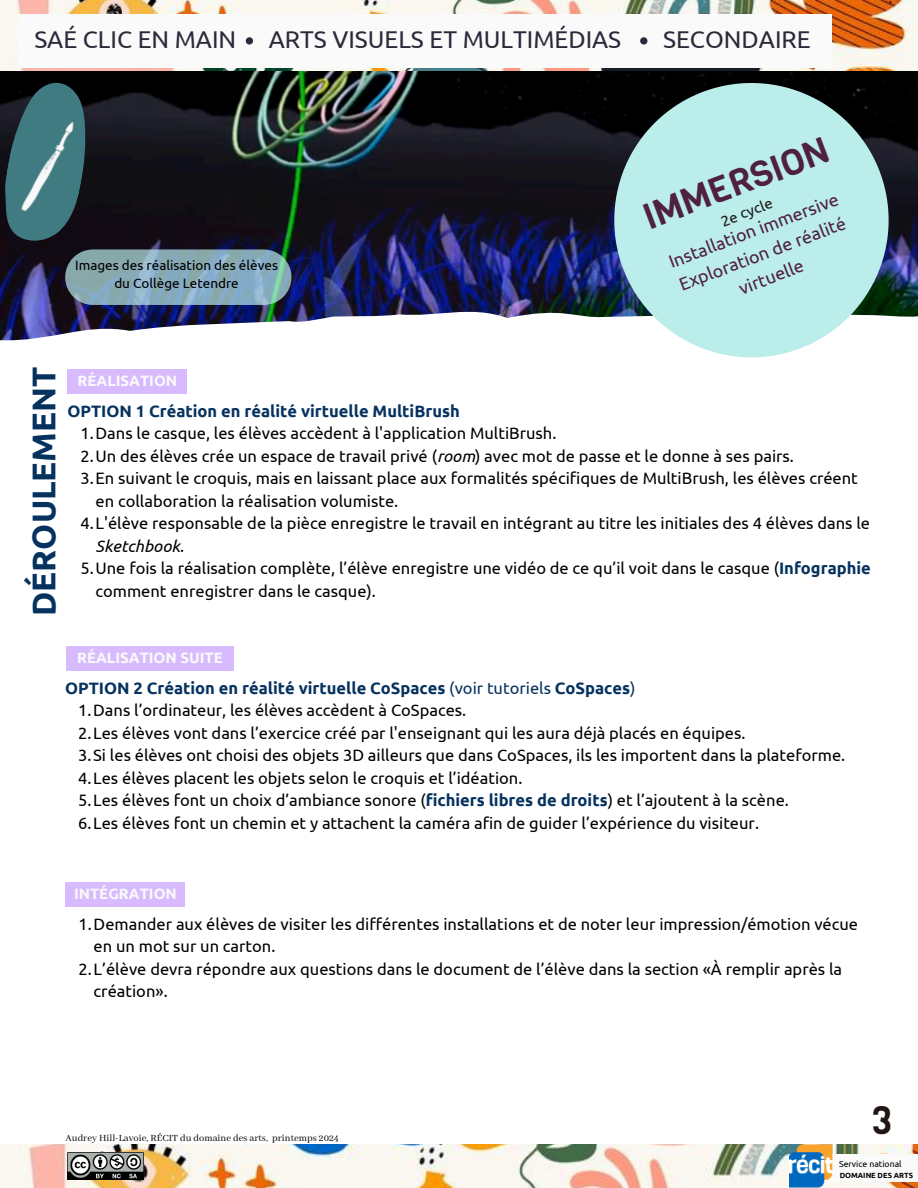
<style>
.page{position:relative;width:918px;height:1188px;background:#fff}
.page>*{position:absolute;margin:0;border:0;box-sizing:border-box;transform-origin:0 0}
.t1{font:39px "Viga";color:#201614}
.t2{font:36px "Viga";color:#50203f}
.t3{font:700 33px "Ubuntu";color:#06325f}
.t4{font:24.3px "Ubuntu";color:#2c2a3a}
.t5{font:18px/24.8px "Ubuntu";color:#50203f;text-align:center}
.t6{font:16.5px/22.5px "Ubuntu";color:#000}
.t7{font:700 16.5px "Ubuntu";color:#06325f}
.t8{font:700 15px "Ubuntu";color:#fafafa}
.t9{font:15px "Ubuntu";color:#201614}
.t10{font:13.5px/18px "Ubuntu";color:#000;text-align:center}
.t11{font:10.5px "Abhaya Libre";color:#000}
.t12{font:8.7px "Ubuntu";color:#000}
.t13{font:700 7.5px "Ubuntu";color:#000}
.s1{font-style:italic}
.s2{font-weight:700;color:#06325f}
.s3{font-weight:400}
</style>
<div class="page">
<img style="left:0;top:1145px;width:918px;height:43px">
<img style="left:0;top:70px;width:918px;height:270px">
<img style="left:0;top:0;width:918px;height:70px">
<div style="left:18px;top:15px;width:814px;height:53px;background:#fafafa"></div>
<svg style="left:614px;top:83px;width:275px;height:274px;background:#a7cfce"></svg>
<img style="left:4px;top:82px;width:82px;height:162px">
<div style="left:804px;top:1154px;width:114px;height:28px;background:#fafafa"></div>
<img style="left:790px;top:1144px;width:47px;height:44px">
<img style="left:67px;top:1153px;width:77px;height:27px">
<svg style="left:246px;top:37px;width:7px;height:8px"></svg>
<svg style="left:640px;top:37px;width:7px;height:8px"></svg>
<div style="left:66px;top:882px;width:119px;height:25px;background:#d8bbff"></div>
<div style="left:66px;top:646px;width:167px;height:24px;background:#d8bbff"></div>
<div style="left:67px;top:369px;width:120px;height:25px;background:#d8bbff"></div>
<svg style="left:65px;top:249px;width:226px;height:56px;background:#81a3b0"></svg>
<h2 class="t4" style="left:34px;top:26px;width:203px">SAÉ CLIC EN MAIN</h2>
<p class="t4" style="left:269px;top:26px;width:354px">ARTS VISUELS ET MULTIMÉDIAS</p>
<h6 class="t4" style="left:663px;top:26px;width:149px">SECONDAIRE</h6>
<p class="t10" style="left:75px;top:256px;width:204px">Images des réalisation des élèves du Collège Letendre</p>
<h1 class="t2" style="left:636px;top:196px;width:197px;rotate:-21deg">IMMERSION</h1>
<h5 class="t5" style="left:665px;top:251px;width:182px;rotate:-21deg">Installation immersive<br>Exploration de réalité virtuelle</h5>
<p class="t9" style="left:718px;top:214px;width:56px;rotate:-21deg">2e cycle</p>
<p class="t3" style="left:25px;top:616px;width:251px;rotate:-90deg">DÉROULEMENT</p>
<p class="t8" style="left:77px;top:372px;width:101px">RÉALISATION</p>
<p class="t7" style="left:67px;top:401px;width:394px">OPTION 1 Création en réalité virtuelle MultiBrush</p>
<p class="t6" style="left:81px;top:422px;width:477px">1.Dans le casque, les élèves accèdent à l'application MultiBrush.</p>
<p class="t6" style="left:81px;top:444px;width:715px">2.Un des élèves crée un espace de travail privé (<span class="s1">room</span>) avec mot de passe et le donne à ses pairs.</p>
<p class="t6" style="left:96px;top:467px;width:764px;text-indent:-15px">3.En suivant le croquis, mais en laissant place aux formalités spécifiques de MultiBrush, les élèves créent en collaboration la réalisation volumiste.</p>
<p class="t6" style="left:96px;top:512px;width:776px;text-indent:-15px">4.L'élève responsable de la pièce enregistre le travail en intégrant au titre les initiales des 4 élèves dans le<br><span class="s1">Sketchbook</span>.</p>
<p class="t6" style="left:96px;top:557px;width:777px;text-indent:-15px">5.Une fois la réalisation complète, l’élève enregistre une vidéo de ce qu’il voit dans le casque (<span class="s2">Infographie </span>comment enregistrer dans le casque).</p>
<p class="t8" style="left:77px;top:649px;width:147px">RÉALISATION SUITE</p>
<p class="t7" style="left:65px;top:678px;width:572px">OPTION 2 Création en réalité virtuelle CoSpaces <span class="s3">(voir tutoriels</span> CoSpaces<span class="s3">)</span></p>
<p class="t6" style="left:78px;top:699px;width:390px">1.Dans l’ordinateur, les élèves accèdent à CoSpaces.</p>
<h6 class="t6" style="left:78px;top:721px;width:669px">2.Les élèves vont dans l’exercice créé par l'enseignant qui les aura déjà placés en équipes.</h6>
<p class="t6" style="left:78px;top:744px;width:769px">3.Si les élèves ont choisi des objets 3D ailleurs que dans CoSpaces, ils les importent dans la plateforme.</p>
<p class="t6" style="left:78px;top:766px;width:446px">4.Les élèves placent les objets selon le croquis et l’idéation.</p>
<p class="t6" style="left:78px;top:789px;width:712px">5.Les élèves font un choix d’ambiance sonore (<span class="s2">fichiers libres de droits</span>) et l’ajoutent à la scène.</p>
<p class="t6" style="left:78px;top:811px;width:682px">6.Les élèves font un chemin et y attachent la caméra afin de guider l’expérience du visiteur.</p>
<p class="t8" style="left:74px;top:885px;width:104px">INTÉGRATION</p>
<p class="t6" style="left:94px;top:912px;width:766px;text-indent:-15px">1.Demander aux élèves de visiter les différentes installations et de noter leur impression/émotion vécue en un mot sur un carton.</p>
<p class="t6" style="left:94px;top:957px;width:750px;text-indent:-15px">2.L’élève devra répondre aux questions dans le document de l’élève dans la section «À remplir après la création».</p>
<p class="t11" style="left:66px;top:1132px;width:275px">Audrey Hill-Lavoie, RÉCIT du domaine des arts, printemps 2024</p>
<p class="t1" style="left:871px;top:1094px;width:22px">3</p>
<p class="t12" style="left:839px;top:1159px;width:64px">Service national</p>
<p class="t13" style="left:840px;top:1171px;width:75px">DOMAINE DES ARTS</p>
</div>
